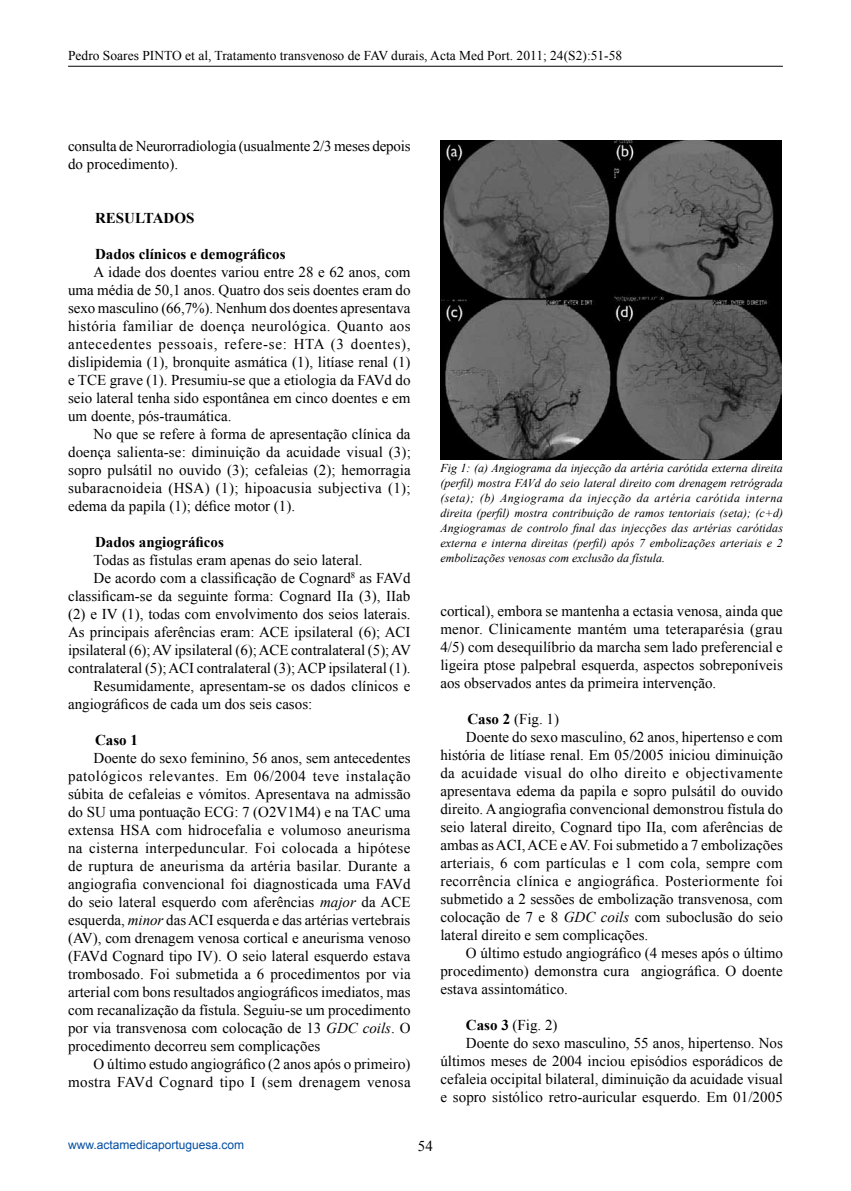
<style>
.page{position:relative;width:851px;height:1191px;background:#fff}
.page>*{position:absolute;margin:0;border:0;box-sizing:border-box;transform-origin:0 0}
.t1{font:15px/18px "Times New Roman";color:#000;text-align:justify}
.t2{font:700 15px "Times New Roman";color:#000}
.t3{font:15px "Times New Roman";letter-spacing:.02em;color:#000}
.t4{font:15px "Times New Roman";letter-spacing:.025em;color:#000}
.t5{font:13.5px "Times New Roman";color:#000}
.t6{font:italic 12px/15px "Times New Roman";color:#000;text-align:justify}
.t7{font:12px "Arial";color:#034ea2}
.s1{font-style:italic}
.s2{font-weight:700}
</style>
<div class="page">
<img style="left:440px;top:140px;width:341px;height:320px">
<hr style="left:68px;top:66px;width:714px;height:1px;background:#000">
<p class="t5" style="left:68px;top:47px;width:555px">Pedro Soares PINTO et al, Tratamento transvenoso de FAV durais, Acta Med Port. 2011; 24(S2):51-58</p>
<p class="t1" style="left:68px;top:136px;width:344px">consulta de Neurorradiologia (usualmente 2/3 meses depois do procedimento).</p>
<p class="t2" style="left:95px;top:207px;width:101px">RESULTADOS</p>
<p class="t2" style="left:95px;top:243px;width:192px">Dados clínicos e demográficos</p>
<p class="t1" style="left:68px;top:262px;width:344px;text-indent:26px">A idade dos doentes variou entre 28 e 62 anos, com uma média de 50,1 anos. Quatro dos seis doentes eram do sexo masculino (66,7%). Nenhum dos doentes apresentava história familiar de doença neurológica. Quanto aos antecedentes pessoais, refere-se: HTA (3 doentes), dislipidemia (1), bronquite asmática (1), litíase renal (1) e TCE grave (1). Presumiu-se que a etiologia da FAVd do seio lateral tenha sido espontânea em cinco doentes e em um doente, pós-traumática.</p>
<p class="t1" style="left:68px;top:424px;width:344px;text-indent:26px">No que se refere à forma de apresentação clínica da doença salienta-se: diminuição da acuidade visual (3); sopro pulsátil no ouvido (3); cefaleias (2); hemorragia subaracnoideia (HSA) (1); hipoacusia subjectiva (1); edema da papila (1); défice motor (1).</p>
<p class="t2" style="left:95px;top:531px;width:130px">Dados angiográficos</p>
<p class="t1" style="left:94px;top:550px;width:270px">Todas as fístulas eram apenas do seio lateral.</p>
<p class="t1" style="left:94px;top:568px;width:318px">De acordo com a classificação de Cognard<sup>8</sup> as FAVd</p>
<p class="t1" style="left:68px;top:586px;width:344px">classificam-se da seguinte forma: Cognard IIa (3), IIab</p>
<p class="t1" style="left:68px;top:604px;width:344px">(2) e IV (1), todas com envolvimento dos seios laterais.</p>
<p class="t1" style="left:68px;top:622px;width:344px">As principais aferências eram: ACE ipsilateral (6); ACI</p>
<p class="t1" style="left:68px;top:640px;width:344px">ipsilateral (6); AV ipsilateral (6); ACE contralateral (5); AV</p>
<p class="t1" style="left:68px;top:658px;width:344px">contralateral (5); ACI contralateral (3); ACP ipsilateral (1).</p>
<p class="t1" style="left:94px;top:676px;width:318px">Resumidamente, apresentam-se os dados clínicos e</p>
<p class="t1" style="left:68px;top:694px;width:246px">angiográficos de cada um dos seis casos:</p>
<p class="t2" style="left:95px;top:729px;width:44px">Caso 1</p>
<p class="t1" style="left:68px;top:748px;width:344px;text-indent:26px">Doente do sexo feminino, 56 anos, sem antecedentes patológicos relevantes. Em 06/2004 teve instalação súbita de cefaleias e vómitos. Apresentava na admissão do SU uma pontuação ECG: 7 (O2V1M4) e na TAC uma extensa HSA com hidrocefalia e volumoso aneurisma na cisterna interpeduncular. Foi colocada a hipótese de ruptura de aneurisma da artéria basilar. Durante a angiografia convencional foi diagnosticada uma FAVd do seio lateral esquerdo com aferências <span class="s1">major</span> da ACE esquerda, <span class="s1">minor</span> das ACI esquerda e das artérias vertebrais (AV), com drenagem venosa cortical e aneurisma venoso (FAVd Cognard tipo IV). O seio lateral esquerdo estava trombosado. Foi submetida a 6 procedimentos por via arterial com bons resultados angiográficos imediatos, mas com recanalização da fístula. Seguiu-se um procedimento por via transvenosa com colocação de 13 <span class="s1">GDC coils</span>. O procedimento decorreu sem complicações</p>
<p class="t1" style="left:68px;top:1054px;width:344px;text-align:right">O último estudo angiográfico (2 anos após o primeiro) mostra FAVd Cognard tipo I (sem drenagem venosa</p>
<p class="t6" style="left:440px;top:460px;width:344px">Fig 1: (a) Angiograma da injecção da artéria carótida externa direita (perfil) mostra FAVd do seio lateral direito com drenagem retrógrada (seta); (b) Angiograma da injecção da artéria carótida interna direita (perfil) mostra contribuição de ramos tentoriais (seta); (c+d)<br>Angiogramas de controlo final das injecções das artérias carótidas externa e interna direitas (perfil) após 7 embolizações arteriais e 2 embolizações venosas com exclusão da fístula.</p>
<p class="t1" style="left:440px;top:601px;width:344px">cortical), embora se mantenha a ectasia venosa, ainda que menor. Clinicamente mantém uma teteraparésia (grau 4/5) com desequilíbrio da marcha sem lado preferencial e ligeira ptose palpebral esquerda, aspectos sobreponíveis aos observados antes da primeira intervenção.</p>
<p class="t1" style="left:467px;top:709px;width:93px"><span class="s2">Caso 2</span> (Fig. 1)</p>
<p class="t1" style="left:466px;top:727px;width:318px">Doente do sexo masculino, 62 anos, hipertenso e com</p>
<p class="t1" style="left:440px;top:745px;width:344px">história de litíase renal. Em 05/2005 iniciou diminuição</p>
<p class="t4" style="left:440px;top:763px;width:344px">da acuidade visual do olho direito e objectivamente</p>
<p class="t1" style="left:440px;top:781px;width:344px">apresentava edema da papila e sopro pulsátil do ouvido</p>
<p class="t1" style="left:440px;top:799px;width:344px">direito. A angiografia convencional demonstrou fístula do</p>
<p class="t1" style="left:440px;top:817px;width:344px">seio lateral direito, Cognard tipo IIa, com aferências de</p>
<p class="t1" style="left:440px;top:835px;width:344px">ambas as ACI, ACE e AV. Foi submetido a 7 embolizações</p>
<p class="t1" style="left:440px;top:853px;width:344px">arteriais, 6 com partículas e 1 com cola, sempre com</p>
<p class="t3" style="left:440px;top:871px;width:344px">recorrência clínica e angiográfica. Posteriormente foi</p>
<p class="t1" style="left:440px;top:889px;width:344px">submetido a 2 sessões de embolização transvenosa, com</p>
<p class="t1" style="left:440px;top:907px;width:344px">colocação de 7 e 8 <span class="s1">GDC coils</span> com suboclusão do seio</p>
<p class="t1" style="left:440px;top:925px;width:209px">lateral direito e sem complicações.</p>
<p class="t1" style="left:466px;top:943px;width:318px">O último estudo angiográfico (4 meses após o último</p>
<p class="t1" style="left:440px;top:961px;width:344px">procedimento) demonstra cura angiográfica. O doente</p>
<p class="t1" style="left:440px;top:979px;width:129px">estava assintomático.</p>
<p class="t1" style="left:466px;top:1015px;width:93px"><span class="s2">Caso 3</span> (Fig. 2)</p>
<p class="t1" style="left:466px;top:1033px;width:318px">Doente do sexo masculino, 55 anos, hipertenso. Nos</p>
<p class="t1" style="left:440px;top:1051px;width:344px">últimos meses de 2004 inciou episódios esporádicos de</p>
<p class="t1" style="left:440px;top:1069px;width:344px">cefaleia occipital bilateral, diminuição da acuidade visual</p>
<p class="t1" style="left:440px;top:1087px;width:344px">e sopro sistólico retro-auricular esquerdo. Em 01/2005</p>
<p class="t7" style="left:68px;top:1136px;width:178px">www.actamedicaportuguesa.com</p>
<p class="t1" style="left:418px;top:1137px;width:16px">54</p>
</div>
